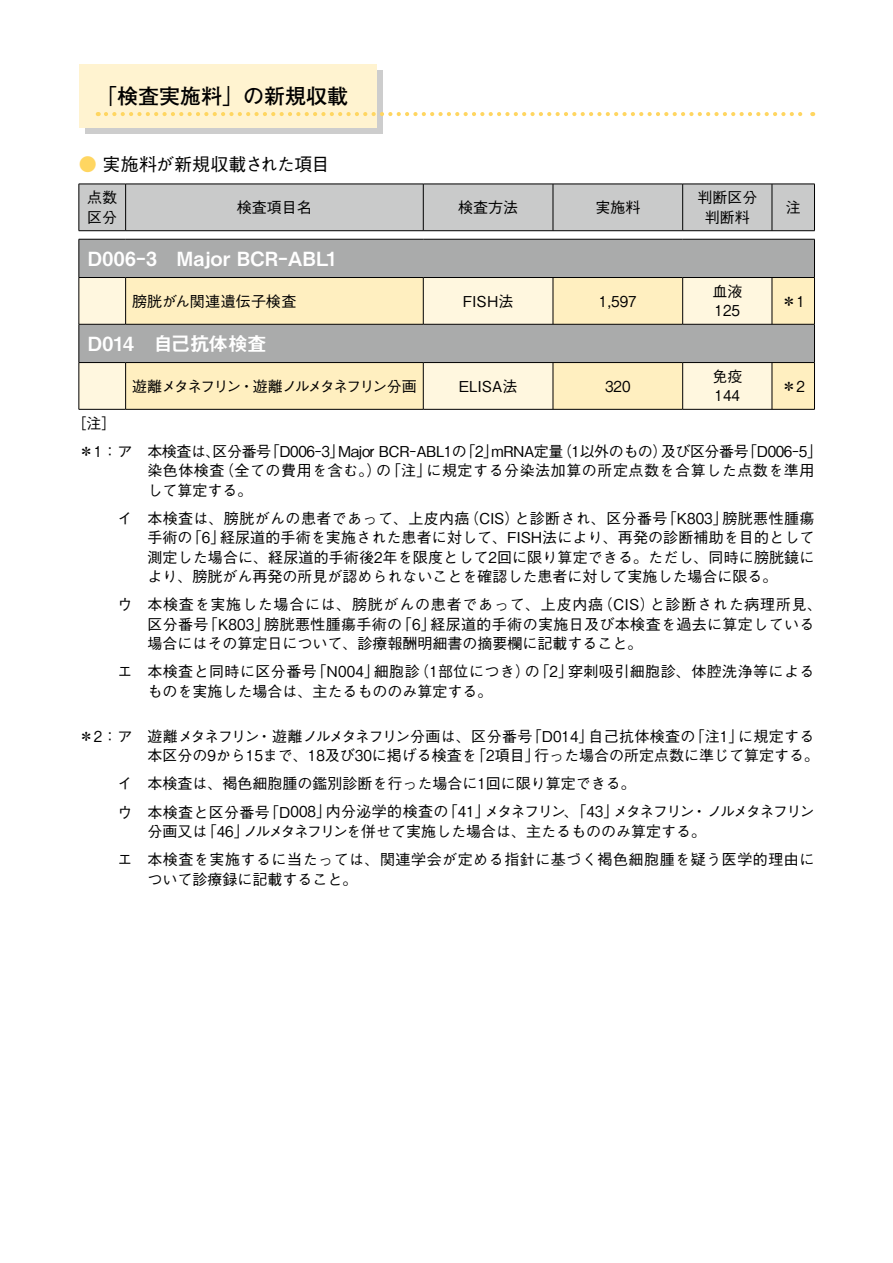
<style>
.page{position:relative;width:893px;height:1263px;background:#fff}
.page>*{position:absolute;margin:0;border:0;box-sizing:border-box;transform-origin:0 0}
.t1{font:700 21px "Futo Go B101 Pro";color:#000}
.t2{font:19.5px "Midashi Go Pro MB31";color:#fff}
.t3{font:19.5px "Midashi Go Pro MB31";letter-spacing:-.03em;color:#fff}
.t4{font:500 18px "Gothic BBB Pro";letter-spacing:-.015em;color:#000}
.t5{font:500 15px/19.5px "Gothic BBB Pro";color:#000}
.t6{font:500 15px/19.5px "Gothic BBB Pro";letter-spacing:.035em;color:#000}
.t7{font:500 15px/19.5px "Gothic BBB Pro";letter-spacing:.025em;color:#000}
.t8{font:500 15px/19.5px "Gothic BBB Pro";letter-spacing:.03em;color:#000}
.t9{font:500 15px/28px "Gothic BBB Pro";letter-spacing:-.03em;color:#000}
.t10{font:500 15px "Gothic BBB Pro";letter-spacing:-.12em;color:#000}
.t11{font:500 15px "Gothic BBB Pro";color:#000;scale:.9 1}
.s1{color:#ffd661}
</style>
<div class="page">
<div style="left:85px;top:70px;width:298px;height:64px;background:#cdcdcd"></div>
<div style="left:79px;top:64px;width:297px;height:64px;background:#fff3d0"></div>
<svg style="left:106px;top:112px;width:707px;height:4px"></svg>
<div style="left:80px;top:185px;width:734px;height:45px;background:#c9caca"></div>
<div style="left:80px;top:240px;width:734px;height:37px;background:#aaabab"></div>
<svg style="left:80px;top:278px;width:46px;height:131px;background:#e5e0cf"></svg>
<svg style="left:126px;top:278px;width:688px;height:131px;background:#e5dbbf"></svg>
<hr style="left:79px;top:184px;width:47px;height:1px;background:#000">
<hr style="left:79px;top:184px;width:1px;height:47px;background:#000">
<hr style="left:126px;top:184px;width:297px;height:1px;background:#000">
<hr style="left:125px;top:184px;width:1px;height:47px;background:#000">
<hr style="left:423px;top:184px;width:130px;height:1px;background:#000">
<hr style="left:423px;top:184px;width:1px;height:47px;background:#000">
<hr style="left:553px;top:184px;width:130px;height:1px;background:#000">
<hr style="left:553px;top:184px;width:1px;height:47px;background:#000">
<hr style="left:683px;top:184px;width:89px;height:1px;background:#000">
<hr style="left:682px;top:184px;width:1px;height:47px;background:#000">
<hr style="left:772px;top:184px;width:43px;height:1px;background:#000">
<hr style="left:772px;top:184px;width:1px;height:47px;background:#000">
<hr style="left:814px;top:184px;width:1px;height:47px;background:#000">
<hr style="left:423px;top:278px;width:1px;height:46px;background:#000">
<hr style="left:553px;top:278px;width:1px;height:46px;background:#000">
<hr style="left:682px;top:278px;width:1px;height:46px;background:#000">
<hr style="left:772px;top:278px;width:1px;height:46px;background:#000">
<hr style="left:814px;top:278px;width:1px;height:46px;background:#000">
<hr style="left:423px;top:363px;width:1px;height:46px;background:#000">
<hr style="left:553px;top:363px;width:1px;height:46px;background:#000">
<hr style="left:682px;top:363px;width:1px;height:46px;background:#000">
<hr style="left:772px;top:363px;width:1px;height:46px;background:#000">
<hr style="left:814px;top:363px;width:1px;height:46px;background:#000">
<hr style="left:79px;top:278px;width:1px;height:46px;background:#000">
<hr style="left:125px;top:278px;width:1px;height:46px;background:#000">
<hr style="left:79px;top:363px;width:1px;height:46px;background:#000">
<hr style="left:125px;top:363px;width:1px;height:46px;background:#000">
<hr style="left:79px;top:239px;width:1px;height:38px;background:#000">
<hr style="left:814px;top:239px;width:1px;height:38px;background:#000">
<hr style="left:79px;top:277px;width:47px;height:1px;background:#000">
<hr style="left:126px;top:277px;width:297px;height:1px;background:#000">
<hr style="left:423px;top:277px;width:130px;height:1px;background:#000">
<hr style="left:553px;top:277px;width:130px;height:1px;background:#000">
<hr style="left:683px;top:277px;width:89px;height:1px;background:#000">
<hr style="left:772px;top:277px;width:43px;height:1px;background:#000">
<hr style="left:79px;top:324px;width:1px;height:38px;background:#000">
<hr style="left:814px;top:324px;width:1px;height:38px;background:#000">
<hr style="left:79px;top:362px;width:47px;height:1px;background:#000">
<hr style="left:126px;top:362px;width:297px;height:1px;background:#000">
<hr style="left:423px;top:362px;width:130px;height:1px;background:#000">
<hr style="left:553px;top:362px;width:130px;height:1px;background:#000">
<hr style="left:683px;top:362px;width:89px;height:1px;background:#000">
<hr style="left:772px;top:362px;width:43px;height:1px;background:#000">
<hr style="left:79px;top:230px;width:47px;height:1px;background:#000">
<hr style="left:126px;top:230px;width:297px;height:1px;background:#000">
<hr style="left:423px;top:230px;width:130px;height:1px;background:#000">
<hr style="left:553px;top:230px;width:130px;height:1px;background:#000">
<hr style="left:683px;top:230px;width:89px;height:1px;background:#000">
<hr style="left:772px;top:230px;width:43px;height:1px;background:#000">
<hr style="left:79px;top:239px;width:47px;height:1px;background:#000">
<hr style="left:126px;top:239px;width:297px;height:1px;background:#000">
<hr style="left:423px;top:239px;width:130px;height:1px;background:#000">
<hr style="left:553px;top:239px;width:130px;height:1px;background:#000">
<hr style="left:683px;top:239px;width:89px;height:1px;background:#000">
<hr style="left:772px;top:239px;width:43px;height:1px;background:#000">
<hr style="left:79px;top:324px;width:47px;height:1px;background:#000">
<hr style="left:126px;top:324px;width:297px;height:1px;background:#000">
<hr style="left:423px;top:324px;width:130px;height:1px;background:#000">
<hr style="left:553px;top:324px;width:130px;height:1px;background:#000">
<hr style="left:683px;top:324px;width:89px;height:1px;background:#000">
<hr style="left:772px;top:324px;width:43px;height:1px;background:#000">
<hr style="left:79px;top:409px;width:47px;height:1px;background:#000">
<hr style="left:126px;top:409px;width:297px;height:1px;background:#000">
<hr style="left:423px;top:409px;width:130px;height:1px;background:#000">
<hr style="left:553px;top:409px;width:130px;height:1px;background:#000">
<hr style="left:683px;top:409px;width:89px;height:1px;background:#000">
<hr style="left:772px;top:409px;width:43px;height:1px;background:#000">
<h1 class="t1" style="left:96px;top:79px;width:253px">「検査実施料」の新規収載</h1>
<p class="t4" style="left:79px;top:150px;width:252px"><span class="s1">●</span> 実施料が新規収載された項目</p>
<p class="t5" style="left:87px;top:186px;width:31px">点数区分</p>
<p class="t5" style="left:237px;top:196px;width:76px">検査項目名</p>
<p class="t5" style="left:458px;top:196px;width:61px">検査方法</p>
<p class="t5" style="left:595px;top:196px;width:46px">実施料</p>
<p class="t5" style="left:697px;top:186px;width:61px;text-align:center">判断区分判断料</p>
<p class="t5" style="left:786px;top:196px;width:16px">注</p>
<h2 class="t2" style="left:87px;top:243px;width:252px">D006－3　Major BCR－ABL1</h2>
<p class="t5" style="left:132px;top:289px;width:166px">膀胱がん関連遺伝子検査</p>
<p class="t5" style="left:463px;top:289px;width:52px">FISH法</p>
<p class="t11" style="left:599px;top:289px;width:44px">1,597</p>
<p class="t5" style="left:712px;top:280px;width:31px">血液<br>125</p>
<p class="t5" style="left:781px;top:289px;width:25px">＊1</p>
<h2 class="t3" style="left:87px;top:328px;width:181px">D014　自己抗体検査</h2>
<p class="t10" style="left:132px;top:374px;width:286px">遊離メタネフリン・遊離ノルメタネフリン分画</p>
<p class="t5" style="left:459px;top:374px;width:60px">ELISA法</p>
<p class="t11" style="left:605px;top:374px;width:30px">320</p>
<p class="t5" style="left:712px;top:365px;width:31px">免疫<br>144</p>
<p class="t5" style="left:781px;top:374px;width:25px">＊2</p>
<p class="t9" style="left:79px;top:407px;width:745px;text-indent:-8px">［注］<br>＊1：ア　 本検査は、区分番号「D006－3」Major BCR－ABL1の「2」mRNA定量（1以外のもの）及び区分番号「D006－5」</p>
<p class="t6" style="left:147px;top:459px;width:669px">染色体検査（全ての費用を含む。）の「注」に規定する分染法加算の所定点数を合算した点数を準用して算定する。</p>
<p class="t5" style="left:147px;top:507px;width:669px;text-align:justify;text-indent:-30px">イ　 本検査は、膀胱がんの患者であって、上皮内癌（CIS）と診断され、区分番号「K803」膀胱悪性腫瘍手術の「6」経尿道的手術を実施された患者に対して、FISH法により、再発の診断補助を目的として測定した場合に、経尿道的手術後2年を限度として2回に限り算定できる。ただし、同時に膀胱鏡により、膀胱がん再発の所見が認められないことを確認した患者に対して実施した場合に限る。</p>
<p class="t7" style="left:147px;top:593px;width:676px;text-indent:-30px">ウ　 本検査を実施した場合には、膀胱がんの患者であって、上皮内癌（CIS）と診断された病理所見、区分番号「K803」膀胱悪性腫瘍手術の「6」経尿道的手術の実施日及び本検査を過去に算定している場合にはその算定日について、診療報酬明細書の摘要欄に記載すること。</p>
<p class="t8" style="left:147px;top:660px;width:669px;text-indent:-30px">エ　 本検査と同時に区分番号「N004」細胞診（1部位につき）の「2」穿刺吸引細胞診、体腔洗浄等によるものを実施した場合は、主たるもののみ算定する。</p>
<p class="t5" style="left:147px;top:725px;width:673px;text-indent:-69px">＊2：ア　 遊離メタネフリン・遊離ノルメタネフリン分画は、区分番号「D014」自己抗体検査の「注1」に規定する本区分の9から15まで、18及び30に掲げる検査を「2項目」行った場合の所定点数に準じて算定する。</p>
<p class="t5" style="left:117px;top:768px;width:699px;line-height:28px">イ　 本検査は、褐色細胞腫の鑑別診断を行った場合に1回に限り算定できる。<br>ウ　 本検査と区分番号「D008」内分泌学的検査の「41」メタネフリン、「43」メタネフリン・ノルメタネフリン</p>
<p class="t6" style="left:117px;top:815px;width:699px;line-height:28px;text-indent:30px">分画又は「46」ノルメタネフリンを併せて実施した場合は、主たるもののみ算定する。<br>エ　 本検査を実施するに当たっては、関連学会が定める指針に基づく褐色細胞腫を疑う医学的理由に</p>
<p class="t5" style="left:147px;top:867px;width:211px">ついて診療録に記載すること。</p>
</div>
